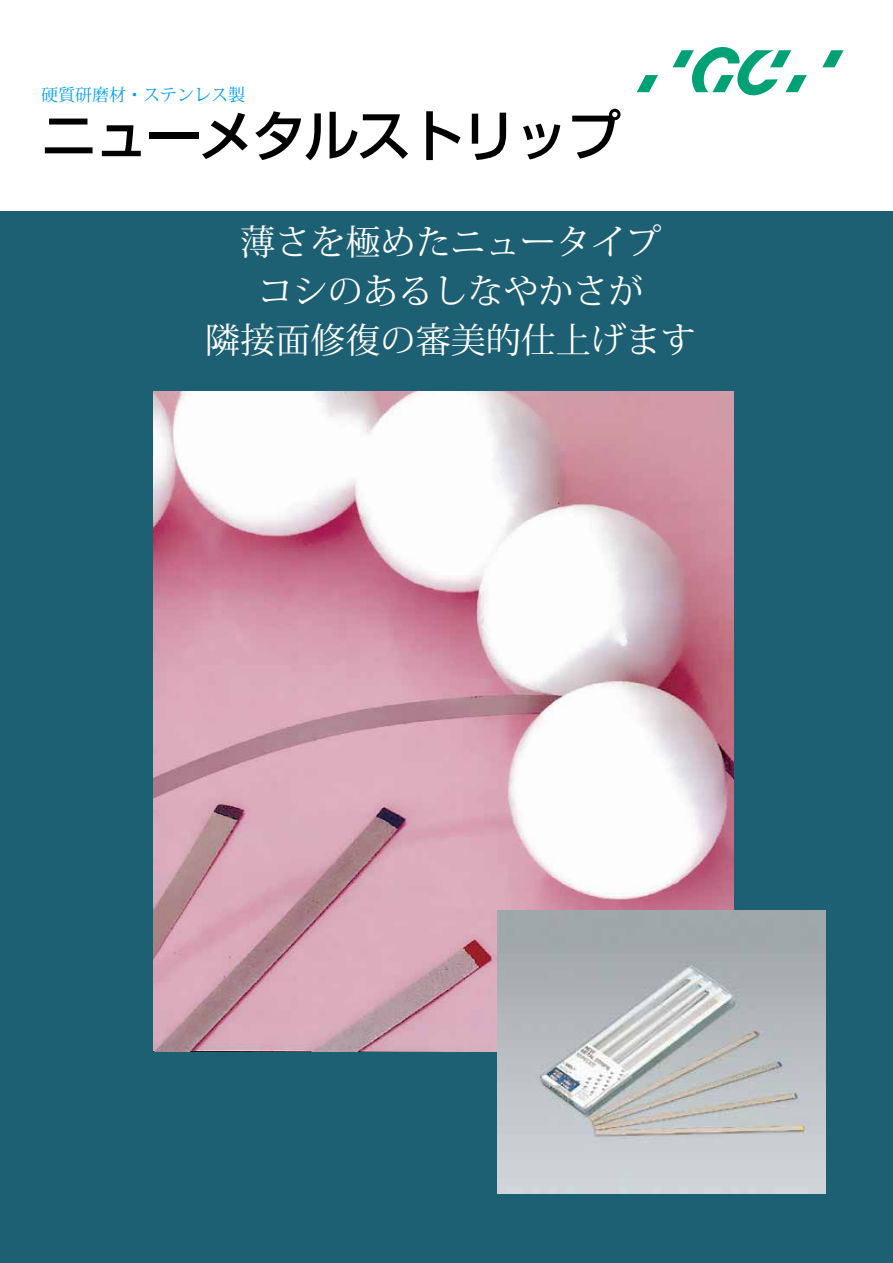
<style>
.page{position:relative;width:893px;height:1263px;background:#fff}
.page>*{position:absolute;margin:0;border:0;box-sizing:border-box;transform-origin:0 0}
.t1{font:500 55.35px "Shin Go Pr 6 N";letter-spacing:-.05em;color:#000}
.t2{font:35.1px/48.9px "Koz Min Pro";color:#fff;text-align:center}
.t3{font:16.95px "Koz Min Pro";color:#009fe7}
</style>
<div class="page">
<div style="left:0;top:211px;width:893px;height:1052px;background:#1e6073"></div>
<img style="left:153px;top:391px;width:581px;height:661px">
<img style="left:497px;top:910px;width:328px;height:283px">
<svg style="left:637px;top:75px;width:21px;height:17px"></svg>
<svg style="left:822px;top:50px;width:22px;height:17px"></svg>
<svg style="left:672px;top:47px;width:135px;height:49px"></svg>
<p class="t3" style="left:41px;top:83px;width:206px">硬質研磨材・ステンレス製</p>
<h1 class="t1" style="left:41px;top:90px;width:582px">ニューメタルストリップ</h1>
<p class="t2" style="left:205px;top:216px;width:493px">薄さを極めたニュータイプ<br>コシのあるしなやかさが<br>隣接面修復の審美的仕上げます</p>
</div>
